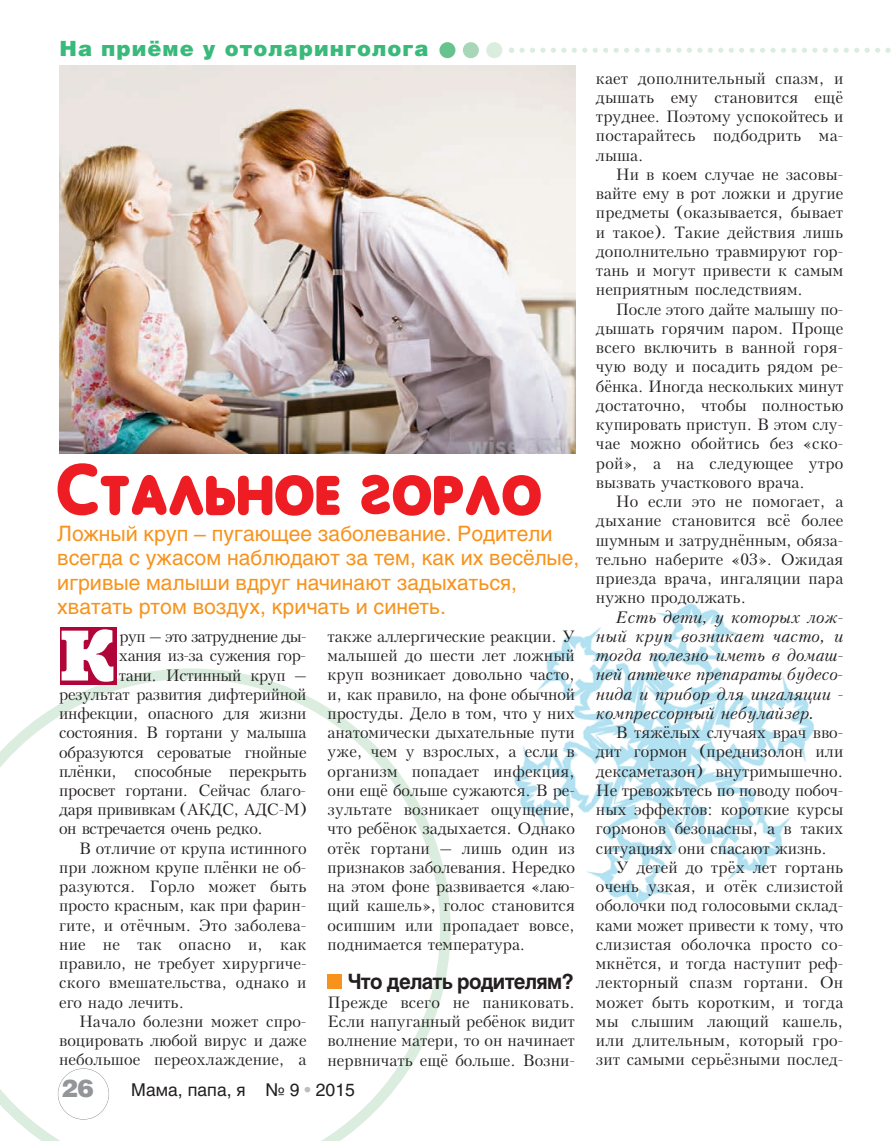
<style>
.page{position:relative;width:893px;height:1141px;background:#fff}
.page>*{position:absolute;margin:0;border:0;box-sizing:border-box;transform-origin:0 0}
.t1{font:71.23px "Xenia Extended C";color:#fff}
.t2{font:24.5px "Helios Black C";color:#939598}
.t3{font:21px/24.5px "Helios C";color:#f7931d}
.t4{font:21px "Helios Black C";letter-spacing:.05em;color:#39b97a}
.t5{font:700 21px "Helios C";letter-spacing:-.035em;color:#231f20;scale:.96 1}
.t6{font:17.5px "Helios C";color:#231f20}
.t7{font:15.75px/19.2px "Kudrashov C";color:#231f20;text-align:justify}
.t8{font:italic 15.75px/19.2px "Kudrashov C";color:#231f20;text-align:justify}
.t9{font:15.75px "Kudrashov C";letter-spacing:-.025em;color:#231f20}
.t10{font:15.75px "Kudrashov C";letter-spacing:-.02em;color:#231f20}
.t11{font:15.75px "Kudrashov C";letter-spacing:-.04em;color:#231f20}
.t12{font:15.75px "Kudrashov C";letter-spacing:-.03em;color:#231f20}
.s1{color:#bcbdc0}
</style>
<div class="page">
<svg style="left:0;top:668px;width:451px;height:473px"></svg>
<img style="left:514px;top:603px;width:300px;height:301px">
<div style="left:60px;top:627px;width:56px;height:57px;background:#b10439"></div>
<div style="left:58px;top:1068px;width:51px;height:52px;border:1px solid #939598;border-radius:50%"></div>
<svg style="left:509px;top:48px;width:382px;height:5px"></svg>
<div style="left:439px;top:42px;width:16px;height:16px;background:#68c28d;border-radius:50%"></div>
<div style="left:463px;top:42px;width:16px;height:16px;background:#a7d7b8;border-radius:50%"></div>
<div style="left:486px;top:42px;width:16px;height:16px;background:#daeddf;border-radius:50%"></div>
<div style="left:328px;top:974px;width:14px;height:15px;background:#f7931d"></div>
<svg style="left:58px;top:463px;width:483px;height:53px"></svg>
<img style="left:60px;top:65px;width:516px;height:389px">
<h3 class="t4" style="left:60px;top:35px;width:371px">На приёме у отоларинголога</h3>
<h3 class="t3" style="left:57px;top:523px;width:523px">Ложный круп – пугающее заболевание. Родители всегда с ужасом наблюдают за тем, как их весёлые, игривые малыши вдруг начинают задыхаться, хватать ртом воздух, кричать и синеть.</h3>
<h1 class="t1" style="left:59px;top:611px;width:58px">К</h1>
<p class="t11" style="left:120px;top:627px;width:189px">руп – это затруднение ды-</p>
<p class="t12" style="left:119px;top:647px;width:189px">хания из-за сужения гор-</p>
<p class="t9" style="left:119px;top:666px;width:189px">тани. Истинный круп –</p>
<p class="t10" style="left:59px;top:685px;width:249px">результат развития дифтерийной</p>
<p class="t7" style="left:59px;top:704px;width:249px">инфекции, опасного для жизни</p>
<p class="t7" style="left:59px;top:723px;width:249px">состояния. В гортани у малыша</p>
<p class="t7" style="left:59px;top:742px;width:249px">образуются сероватые гнойные</p>
<p class="t7" style="left:59px;top:762px;width:249px">плёнки, способные перекрыть</p>
<p class="t7" style="left:59px;top:781px;width:248px">просвет гортани. Сейчас благо-</p>
<p class="t9" style="left:59px;top:801px;width:249px">даря прививкам (АКДС, АДС-М)</p>
<p class="t9" style="left:59px;top:820px;width:205px">он встречается очень редко.</p>
<p class="t7" style="left:79px;top:839px;width:229px">В отличие от крупа истинного</p>
<p class="t7" style="left:59px;top:858px;width:249px">при ложном крупе плёнки не об-</p>
<p class="t7" style="left:59px;top:877px;width:249px">разуются. Горло может быть</p>
<p class="t7" style="left:59px;top:896px;width:249px">просто красным, как при фарин-</p>
<p class="t7" style="left:59px;top:916px;width:249px">гите, и отёчным. Это заболева-</p>
<p class="t7" style="left:59px;top:935px;width:249px">ние не так опасно и, как</p>
<p class="t7" style="left:59px;top:954px;width:249px">правило, не требует хирургиче-</p>
<p class="t7" style="left:59px;top:973px;width:249px">ского вмешательства, однако и</p>
<p class="t7" style="left:59px;top:993px;width:127px">его надо лечить.</p>
<p class="t7" style="left:79px;top:1012px;width:229px">Начало болезни может спро-</p>
<p class="t7" style="left:59px;top:1031px;width:249px">воцировать любой вирус и даже</p>
<p class="t7" style="left:59px;top:1050px;width:249px">небольшое переохлаждение, а</p>
<p class="t7" style="left:328px;top:627px;width:249px">также аллергические реакции. У малышей до шести лет ложный круп возникает довольно часто, и, как правило, на фоне обычной простуды. Дело в том, что у них анатомически дыхательные пути уже, чем у взрослых, а если в организм попадает инфекция, они ещё больше сужаются. В ре&shy;зультате возникает ощущение, что ребёнок задыхается. Однако отёк гортани – лишь один из признаков заболевания. Нередко на этом фоне развивается «лаю&shy;щий кашель», голос становится осипшим или пропадает вовсе, поднимается температура.</p>
<h3 class="t5" style="left:347px;top:969px;width:238px">Что делать родителям?</h3>
<p class="t7" style="left:328px;top:993px;width:249px">Прежде всего не паниковать.<br>Если напуганный ребёнок видит волнение матери, то он начинает нервничать ещё больше. Возни-</p>
<h2 class="t2" style="left:61px;top:1073px;width:34px">26</h2>
<p class="t6" style="left:131px;top:1083px;width:225px">Мама, папа, я № 9 <span class="s1">•</span> 2015</p>
<p class="t7" style="left:596px;top:69px;width:249px">кает дополнительный спазм, и дышать ему становится ещё труднее. Поэтому успокойтесь и постарайтесь подбодрить ма&shy;лыша.</p>
<p class="t7" style="left:596px;top:165px;width:249px;text-indent:20px">Ни в коем случае не засовы&shy;вайте ему в рот ложки и другие предметы (оказывается, бывает и такое). Такие действия лишь дополнительно травмируют гор&shy;тань и могут привести к самым неприятным последствиям.</p>
<p class="t7" style="left:596px;top:300px;width:249px;text-indent:20px">После этого дайте малышу по&shy;дышать горячим паром. Проще всего включить в ванной горя&shy;чую воду и посадить рядом ре&shy;бёнка. Иногда нескольких минут достаточно, чтобы полностью купировать приступ. В этом слу&shy;чае можно обойтись без «ско&shy;рой», а на следующее утро вызвать участкового врача.</p>
<p class="t7" style="left:596px;top:492px;width:249px;text-indent:20px">Но если это не помогает, а дыхание становится всё более шумным и затруднённым, обяза&shy;тельно наберите «03». Ожидая приезда врача, ингаляции пара нужно продолжать.</p>
<p class="t8" style="left:596px;top:609px;width:249px;text-indent:20px">Есть дети, у которых лож&shy;ный круп возникает часто, и тогда полезно иметь в домаш&shy;ней аптечке препараты будесо&shy;нида и прибор для ингаляции - компрессорный небулайзер.</p>
<p class="t7" style="left:596px;top:723px;width:249px;text-indent:20px">В тяжёлых случаях врач вво&shy;дит гормон (преднизолон или дексаметазон) внутримышечно.<br>Не тревожьтесь по поводу побоч&shy;ных эффектов: короткие курсы гормонов безопасны, а в таких ситуациях они спасают жизнь.</p>
<p class="t7" style="left:596px;top:858px;width:249px;text-indent:20px">У детей до трёх лет гортань очень узкая, и отёк слизистой оболочки под голосовыми склад&shy;ками может привести к тому, что слизистая оболочка просто со&shy;мкнётся, и тогда наступит реф&shy;лекторный спазм гортани. Он может быть коротким, и тогда мы слышим лающий кашель, или длительным, который гро&shy;зит самыми серьёзными послед-</p>
</div>
